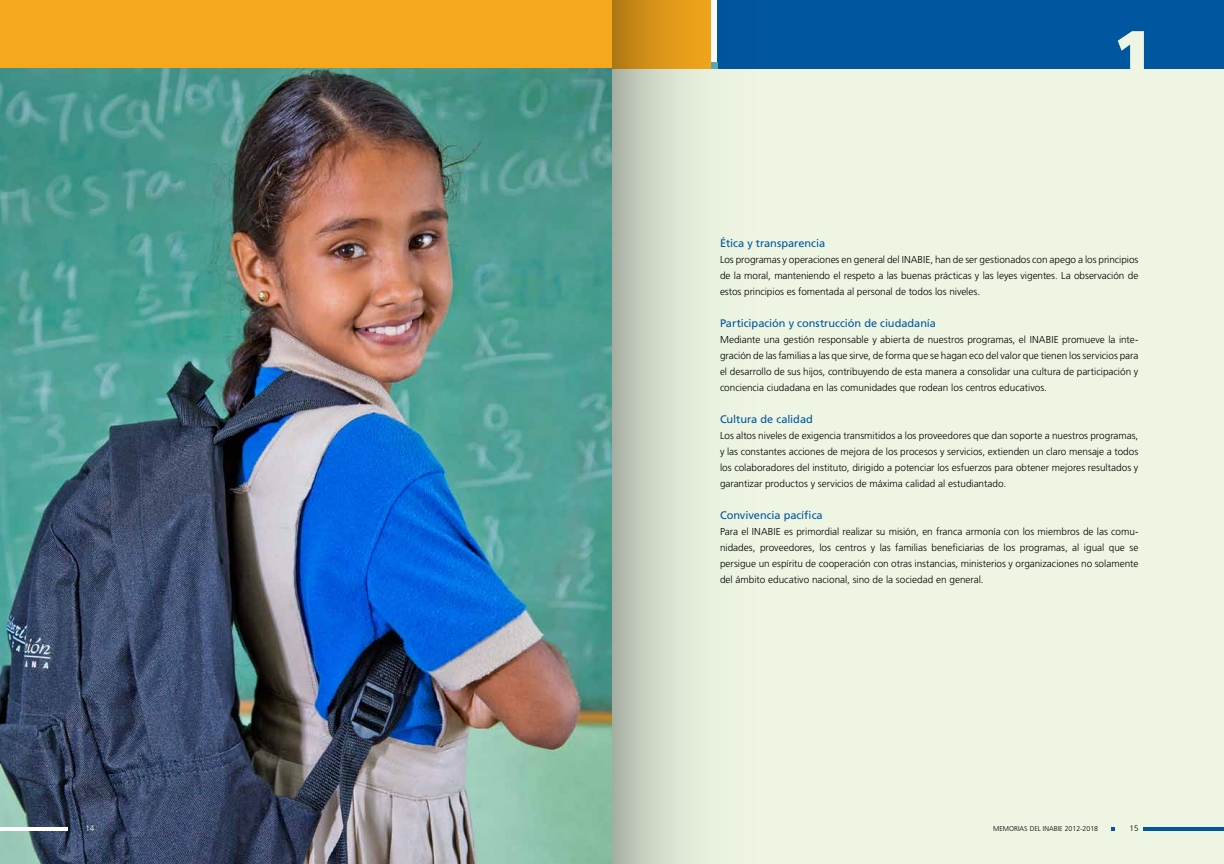
<style>
.page{position:relative;width:1224px;height:864px;background:#fff}
.page>*{position:absolute;margin:0;border:0;box-sizing:border-box;transform-origin:0 0}
.t1{font:11px "Frutiger";letter-spacing:-.005em;color:#00569f}
.t2{font:300 10px/16px "Frutiger";letter-spacing:-.005em;color:#000;text-align:justify}
.t3{font:300 8px "Frutiger";color:#fff}
.t4{font:300 8px "Frutiger";color:#000}
.t5{font:300 7px "Frutiger";color:#000}
</style>
<div class="page">
<div style="left:612px;top:68px;width:612px;height:796px;background:#eef6e3"></div>
<div style="left:0;top:0;width:711px;height:68px;background:#f5a81c"></div>
<div style="left:717px;top:0;width:507px;height:68px;background:#00569f"></div>
<img style="left:0;top:68px;width:612px;height:796px">
<svg style="left:1118px;top:31px;width:26px;height:38px"></svg>
<svg style="left:612px;top:0;width:181px;height:864px"></svg>
<svg style="left:1112px;top:827px;width:3px;height:4px"></svg>
<hr style="left:1144px;top:827px;width:80px;height:4px;background:#00569f">
<hr style="left:0;top:827px;width:68px;height:4px;background:#fff">
<p class="t1" style="left:720px;top:237px;width:107px">Ética y transparencia</p>
<p class="t2" style="left:720px;top:252px;width:420px">Los programas y operaciones en general del INABIE, han de ser gestionados con apego a los principios de la moral, manteniendo el respeto a las buenas prácticas y las leyes vigentes. La observación de estos principios es fomentada al personal de todos los niveles.</p>
<p class="t1" style="left:720px;top:317px;width:217px">Participación y construcción de ciudadanía</p>
<p class="t2" style="left:720px;top:332px;width:420px">Mediante una gestión responsable y abierta de nuestros programas, el INABIE promueve la inte&shy;gración de las familias a las que sirve, de forma que se hagan eco del valor que tienen los servicios para el desarrollo de sus hijos, contribuyendo de esta manera a consolidar una cultura de participación y conciencia ciudadana en las comunidades que rodean los centros educativos.</p>
<p class="t1" style="left:720px;top:413px;width:94px">Cultura de calidad</p>
<p class="t2" style="left:720px;top:428px;width:420px">Los altos niveles de exigencia transmitidos a los proveedores que dan soporte a nuestros programas, y las constantes acciones de mejora de los procesos y servicios, extienden un claro mensaje a todos los colaboradores del instituto, dirigido a potenciar los esfuerzos para obtener mejores resultados y garantizar productos y servicios de máxima calidad al estudiantado.</p>
<p class="t1" style="left:720px;top:509px;width:104px">Convivencia pacífica</p>
<p class="t2" style="left:720px;top:524px;width:420px">Para el INABIE es primordial realizar su misión, en franca armonía con los miembros de las comu&shy;nidades, proveedores, los centros y las familias beneficiarias de los programas, al igual que se persigue un espíritu de cooperación con otras instancias, ministerios y organizaciones no solamente del ámbito educativo nacional, sino de la sociedad en general.</p>
<p class="t3" style="left:86px;top:824px;width:10px">14</p>
<p class="t5" style="left:993px;top:825px;width:107px">Memorias del Inabie 2012-2018</p>
<p class="t4" style="left:1130px;top:824px;width:10px">15</p>
</div>
